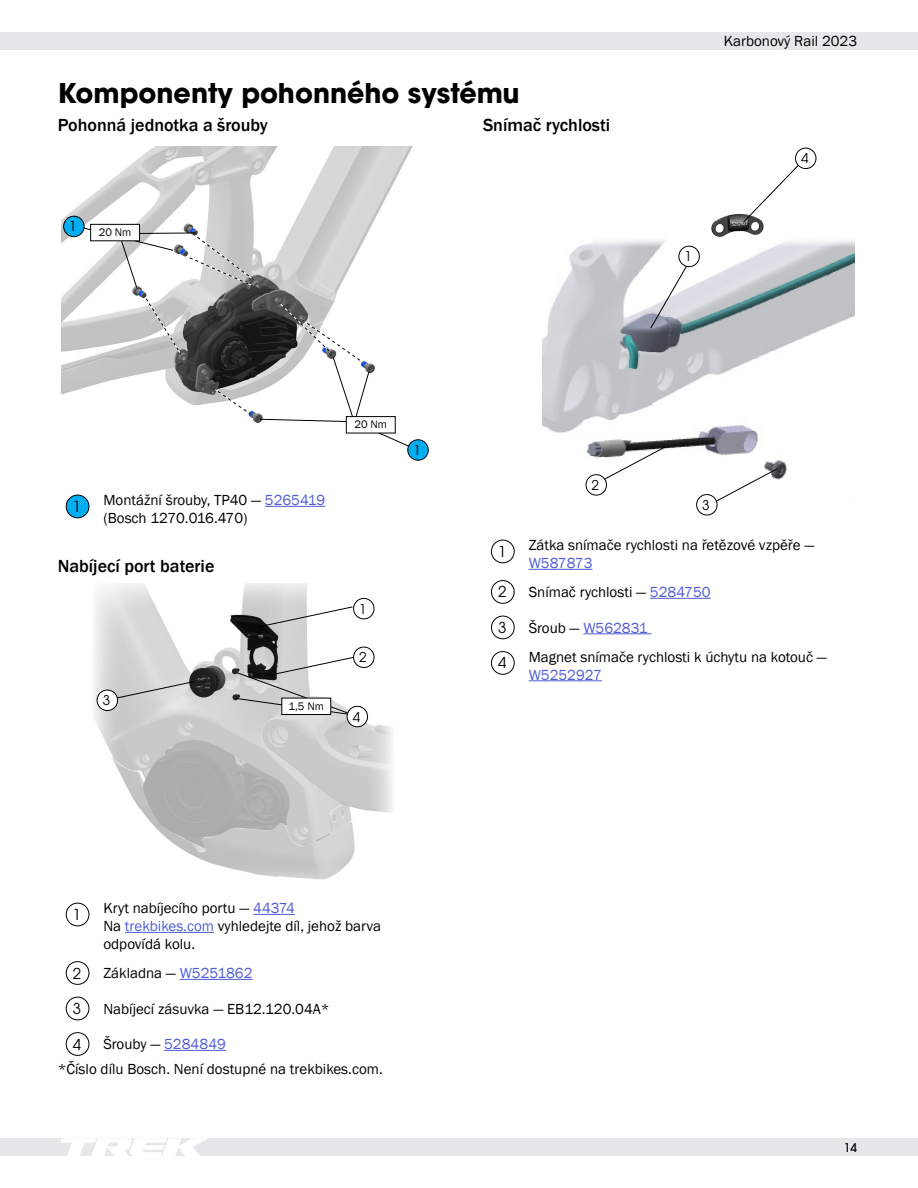
<style>
.page{position:relative;width:918px;height:1188px;background:#fff}
.page>*{position:absolute;margin:0;border:0;box-sizing:border-box;transform-origin:0 0}
.Section_Head{font:700 27px "ITC Avant Garde Pro";color:#000}
.Subhead_2{font:500 18px "Franklin Gothic";color:#000}
.Table_Cell_Left{font:15px/18px "Franklin Gothic";color:#000}
.Body{font:15px/18px "Franklin Gothic";color:#000}
.Table_Cell_Left-2{font:15px "Franklin Gothic";color:#4f5cd6}
.Callout_Number_Black{font:15px "ITC Avant Garde Pro";color:#000}
.t1{font:13.5px "ITC Avant Garde Pro";color:#000}
.t2{font:500 12px "ITC Avant Garde Pro";color:#000}
.t3{font:11.25px "Franklin Gothic";color:#000}
.s1{color:#4f5cd6}
.s2{color:#000}
</style>
<div class="page">
<div style="left:0;top:32px;width:918px;height:17px;background:#e6e7e9"></div>
<div style="left:0;top:1139px;width:918px;height:17px;background:#e6e7e9"></div>
<svg style="left:61px;top:1139px;width:145px;height:17px"></svg>
<img style="left:61px;top:146px;width:352px;height:277px">
<svg style="left:212px;top:387px;width:41px;height:29px"></svg>
<svg style="left:145px;top:298px;width:37px;height:58px;background:#c8c8c8"></svg>
<svg style="left:73px;top:225px;width:182px;height:63px"></svg>
<div style="left:64px;top:216px;width:20px;height:21px;background:#00aeef;border-radius:50%"></div>
<div style="left:63px;top:216px;width:21px;height:21px;border:1px solid #000;border-radius:50%"></div>
<div style="left:91px;top:224px;width:49px;height:17px;background:#fff"></div>
<div style="left:90px;top:224px;width:50px;height:17px;border:1px solid #000"></div>
<svg style="left:259px;top:301px;width:167px;height:153px"></svg>
<div style="left:346px;top:417px;width:49px;height:16px;background:#fff"></div>
<div style="left:346px;top:416px;width:50px;height:17px;border:1px solid #000"></div>
<div style="left:408px;top:440px;width:20px;height:20px;background:#00aeef;border-radius:50%"></div>
<div style="left:407px;top:439px;width:22px;height:22px;border:1px solid #000;border-radius:50%"></div>
<div style="left:66px;top:495px;width:23px;height:23px;background:#00aeef;border-radius:50%"></div>
<div style="left:66px;top:495px;width:23px;height:23px;border:1px solid #000;border-radius:50%"></div>
<hr style="left:265px;top:506px;width:60px;height:1px;background:#4f5cd6">
<img style="left:94px;top:583px;width:299px;height:297px">
<svg style="left:258px;top:606px;width:95px;height:22px"></svg>
<svg style="left:100px;top:681px;width:96px;height:21px;background:#c5c5c5"></svg>
<div style="left:354px;top:598px;width:20px;height:21px;background:#fff;border-radius:50%"></div>
<div style="left:353px;top:598px;width:21px;height:21px;border:1px solid #000;border-radius:50%"></div>
<div style="left:97px;top:690px;width:21px;height:21px;background:#fff;border-radius:50%"></div>
<div style="left:97px;top:690px;width:21px;height:21px;border:1px solid #000;border-radius:50%"></div>
<div style="left:347px;top:706px;width:21px;height:21px;background:#fff;border-radius:50%"></div>
<div style="left:347px;top:706px;width:21px;height:21px;border:1px solid #000;border-radius:50%"></div>
<svg style="left:235px;top:655px;width:127px;height:63px"></svg>
<div style="left:354px;top:647px;width:20px;height:21px;background:#fff;border-radius:50%"></div>
<div style="left:353px;top:647px;width:21px;height:21px;border:1px solid #000;border-radius:50%"></div>
<div style="left:282px;top:698px;width:49px;height:17px;background:#fff"></div>
<div style="left:281px;top:698px;width:50px;height:17px;border:1px solid #000"></div>
<div style="left:66px;top:903px;width:23px;height:23px;border:1px solid #000;border-radius:50%"></div>
<hr style="left:253px;top:914px;width:42px;height:1px;background:#4f5cd6">
<hr style="left:125px;top:932px;width:89px;height:1px;background:#4f5cd6">
<div style="left:66px;top:961px;width:23px;height:24px;border:1px solid #000;border-radius:50%"></div>
<hr style="left:180px;top:979px;width:73px;height:1px;background:#4f5cd6">
<div style="left:66px;top:997px;width:23px;height:23px;border:1px solid #000;border-radius:50%"></div>
<div style="left:66px;top:1032px;width:23px;height:24px;border:1px solid #000;border-radius:50%"></div>
<hr style="left:164px;top:1050px;width:62px;height:1px;background:#4f5cd6">
<img style="left:542px;top:240px;width:312px;height:276px">
<svg style="left:706px;top:468px;width:73px;height:39px"></svg>
<svg style="left:589px;top:446px;width:77px;height:42px"></svg>
<svg style="left:650px;top:254px;width:44px;height:75px"></svg>
<div style="left:679px;top:246px;width:20px;height:21px;background:#fff;border-radius:50%"></div>
<div style="left:679px;top:246px;width:21px;height:21px;border:1px solid #000;border-radius:50%"></div>
<div style="left:586px;top:475px;width:20px;height:20px;background:#fff;border-radius:50%"></div>
<div style="left:586px;top:474px;width:21px;height:21px;border:1px solid #000;border-radius:50%"></div>
<div style="left:697px;top:495px;width:20px;height:20px;background:#fff;border-radius:50%"></div>
<div style="left:696px;top:494px;width:21px;height:21px;border:1px solid #000;border-radius:50%"></div>
<img style="left:711px;top:214px;width:53px;height:23px">
<svg style="left:743px;top:162px;width:59px;height:61px"></svg>
<div style="left:796px;top:148px;width:20px;height:21px;background:#fff;border-radius:50%"></div>
<div style="left:795px;top:148px;width:21px;height:21px;border:1px solid #000;border-radius:50%"></div>
<div style="left:491px;top:540px;width:24px;height:23px;border:1px solid #000;border-radius:50%"></div>
<hr style="left:529px;top:569px;width:64px;height:1px;background:#4f5cd6">
<div style="left:491px;top:580px;width:24px;height:24px;border:1px solid #000;border-radius:50%"></div>
<hr style="left:650px;top:598px;width:61px;height:1px;background:#4f5cd6">
<div style="left:491px;top:616px;width:24px;height:23px;border:1px solid #000;border-radius:50%"></div>
<hr style="left:583px;top:633px;width:68px;height:1px;background:#4f5cd6">
<div style="left:491px;top:651px;width:24px;height:24px;border:1px solid #000;border-radius:50%"></div>
<hr style="left:529px;top:680px;width:73px;height:1px;background:#4f5cd6">
<p class="Section_Head" style="left:58px;top:75px;width:463px">Komponenty pohonného systému</p>
<p class="Subhead_2" style="left:58px;top:114px;width:212px">Pohonná jednotka a šrouby</p>
<p class="Subhead_2" style="left:483px;top:114px;width:129px">Snímač rychlosti</p>
<p class="t1" style="left:69px;top:218px;width:9px">1</p>
<p class="t3" style="left:99px;top:225px;width:34px">20 Nm</p>
<p class="t3" style="left:355px;top:417px;width:34px">20 Nm</p>
<p class="t1" style="left:413px;top:442px;width:9px">1</p>
<p class="t1" style="left:592px;top:477px;width:9px">2</p>
<p class="Body" style="left:724px;top:32px;width:135px">Karbonový Rail 2023</p>
<p class="t1" style="left:684px;top:248px;width:9px">1</p>
<p class="t1" style="left:801px;top:150px;width:9px">4</p>
<p class="Callout_Number_Black" style="left:73px;top:497px;width:10px">1</p>
<p class="Table_Cell_Left" style="left:103px;top:492px;width:223px">Montážní šrouby, TP40 — <span class="s1">5265419 </span>(Bosch 1270.016.470)</p>
<p class="Subhead_2" style="left:58px;top:555px;width:158px">Nabíjecí port baterie</p>
<p class="t1" style="left:103px;top:692px;width:9px">3</p>
<p class="t3" style="left:289px;top:699px;width:37px">1,5 Nm</p>
<p class="t1" style="left:359px;top:600px;width:9px">1</p>
<p class="t1" style="left:359px;top:649px;width:9px">2</p>
<p class="t1" style="left:353px;top:708px;width:9px">4</p>
<p class="Callout_Number_Black" style="left:73px;top:905px;width:10px">1</p>
<p class="Table_Cell_Left" style="left:103px;top:900px;width:193px">Kryt nabíjecího portu — <span class="s1">44374</span></p>
<p class="Body" style="left:103px;top:918px;width:279px">Na <span class="s1">trekbikes.com</span> vyhledejte díl, jehož barva odpovídá kolu.</p>
<p class="Callout_Number_Black" style="left:73px;top:964px;width:10px">2</p>
<p class="Body" style="left:103px;top:965px;width:151px">Základna — <span class="s1">W5251862</span></p>
<p class="Callout_Number_Black" style="left:73px;top:999px;width:10px">3</p>
<p class="Table_Cell_Left" style="left:103px;top:1000px;width:228px">Nabíjecí zásuvka — EB12.120.04A*</p>
<p class="Callout_Number_Black" style="left:73px;top:1035px;width:10px">4</p>
<p class="Table_Cell_Left" style="left:103px;top:1036px;width:124px">Šrouby — <span class="s1">5284849</span></p>
<p class="Body" style="left:58px;top:1060px;width:327px">*Číslo dílu Bosch. Není dostupné na trekbikes.com.</p>
<p class="t1" style="left:702px;top:496px;width:9px">3</p>
<p class="Callout_Number_Black" style="left:498px;top:542px;width:10px">1</p>
<p class="Table_Cell_Left" style="left:529px;top:537px;width:287px">Zátka snímače rychlosti na řetězové vzpěře —<br><span class="s1">W587873</span></p>
<p class="Callout_Number_Black" style="left:498px;top:583px;width:10px">2</p>
<p class="Table_Cell_Left" style="left:529px;top:584px;width:183px">Snímač rychlosti — <span class="s1">5284750</span></p>
<p class="Callout_Number_Black" style="left:498px;top:618px;width:10px">3</p>
<p class="Table_Cell_Left-2" style="left:529px;top:618px;width:120px"><span class="s2">Šroub —</span> W562831</p>
<p class="Callout_Number_Black" style="left:498px;top:654px;width:10px">4</p>
<p class="Table_Cell_Left" style="left:529px;top:648px;width:300px">Magnet snímače rychlosti k úchytu na kotouč —<br><span class="s1">W5252927</span></p>
<p class="t2" style="left:844px;top:1140px;width:15px">14</p>
</div>
